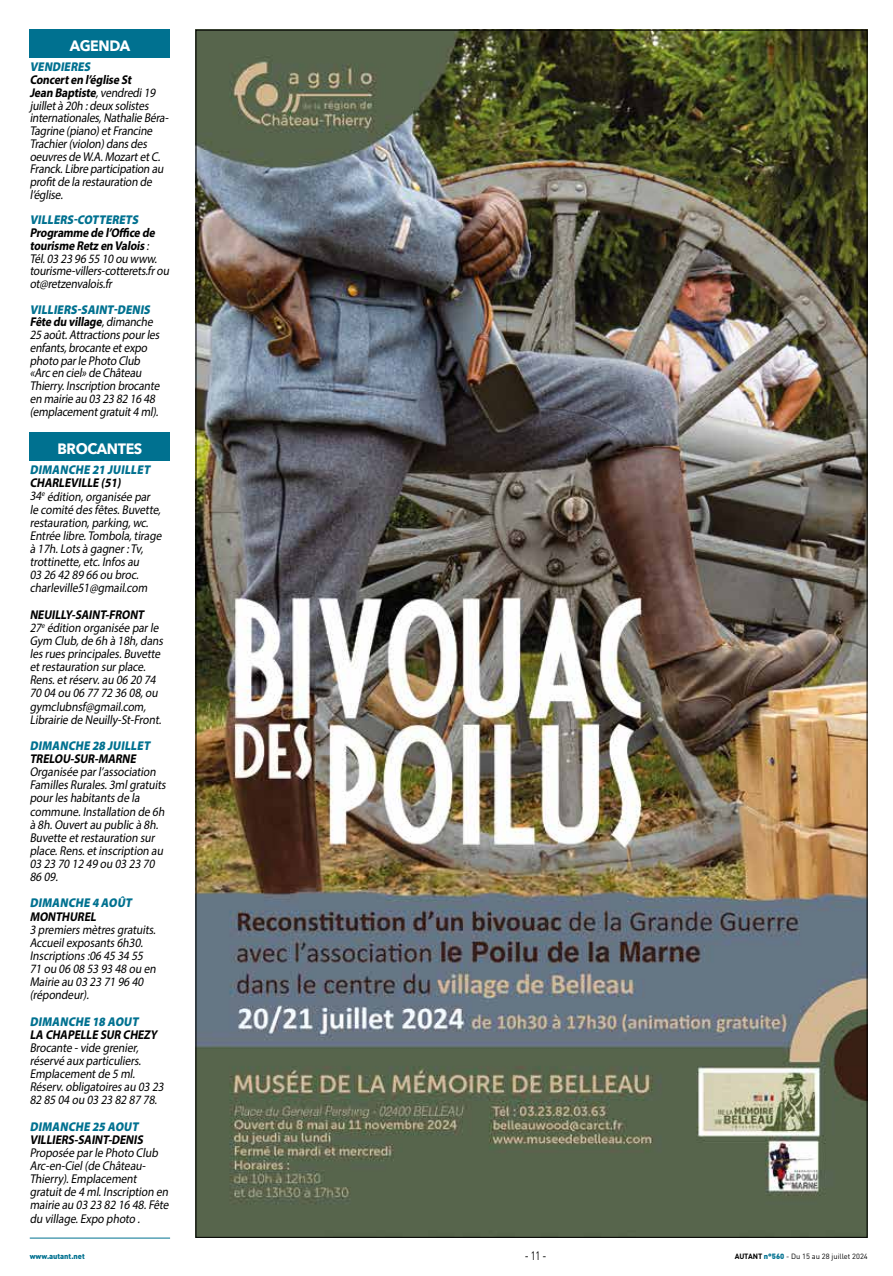
<style>
.page{position:relative;width:893px;height:1276px;background:#fff}
.page>*{position:absolute;margin:0;border:0;box-sizing:border-box;transform-origin:0 0}
.t1{font:700 15px "Avenir Next";letter-spacing:-.025em;color:#fff;scale:.95 1}
.t2{font:italic 12.75px/13px "Myriad Pro";letter-spacing:-.015em;color:#000;scale:.9 1}
.t3{font:italic 900 12.75px "Myriad Pro";color:#007190;scale:.9 1}
.t4{font:italic 700 12.75px "Myriad Pro";color:#000;scale:.9 1}
.t5{font:12px "DIN Pro";color:#000;scale:.78 1}
.t6{font:7.5px "DIN Pro";color:#000}
.t7{font:900 7.5px "DIN Pro";color:#007190}
.s1{font-weight:700}
.s2{font-weight:900;color:#007190}
</style>
<div class="page">
<hr style="left:30px;top:1237px;width:140px;height:1px;background:#007190">
<img style="left:198px;top:32px;width:667px;height:1203px">
<div style="left:30px;top:30px;width:140px;height:28px;background:#007190"></div>
<div style="left:30px;top:433px;width:140px;height:28px;background:#007190"></div>
<p class="t1" style="left:70px;top:33px;width:65px">AGENDA</p>
<p class="t3" style="left:30px;top:58px;width:71px">VENDIERES</p>
<p class="t2" style="left:30px;top:73px;width:158px"><span class="s1">Concerten l’église St<br>Jean Baptiste</span>,vendredi19 juilletà 20h :deux solistes internationales,Nathalie Béra-<br>Tagrine (piano)etFrancine<br>Trachier(violon)dansdes oeuvresde W.A.MozartetC.<br>Franck.Libre participation au profitde la restauration de l’église.</p>
<p class="t3" style="left:30px;top:211px;width:125px">VILLERS-COTTERETS</p>
<p class="t2" style="left:30px;top:226px;width:159px"><span class="s1">Programme de l’Office de tourisme Retz en Valois</span>:<br>Tél.03 23 96 55 10 ou www. tourisme-villers-cotterets.frou ot@retzenvalois.fr</p>
<p class="t2" style="left:30px;top:303px;width:148px"><span class="s2">VILLIERS-SAINT-DENIS<br></span><span class="s1">Fête du village</span>,dimanche<br>25 août.Attractionspourles enfants,brocante etexpo photo parle Photo Club «Arc en ciel»de Château<br>Thierry.Inscription brocante en mairie au 03 23 82 16 48 (emplacementgratuit4 ml).</p>
<p class="t1" style="left:57px;top:436px;width:91px">BROCANTES</p>
<p class="t3" style="left:30px;top:461px;width:138px">DIMANCHE 21 JUILLET</p>
<p class="t2" style="left:30px;top:476px;width:151px"><span class="s1">CHARLEVILLE (51)<br></span>34<sup>e</sup> édition,organisée par le comité desfêtes.Buvette, restauration,parking,wc.<br>Entrée libre.Tombola,tirage à 17h.Lotsà gagner:Tv, trottinette,etc.Infosau<br>03 26 42 89 66 ou broc. charleville51@gmail.com</p>
<p class="t2" style="left:30px;top:607px;width:152px"><span class="s1">NEUILLY-SAINT-FRONT<br></span>27<sup>e</sup> édition organisée parle<br>Gym Club,de 6h à 18h,dans lesruesprincipales.Buvette etrestauration surplace.<br>Rens.etréserv.au 06 20 74<br>70 04 ou 06 77 72 36 08,ou gymclubnsf@gmail.com,<br>Librairie de Neuilly-St-Front.</p>
<p class="t3" style="left:30px;top:737px;width:138px">DIMANCHE 28 JUILLET</p>
<p class="t4" style="left:30px;top:750px;width:122px">TRELOU-SUR-MARNE</p>
<p class="t2" style="left:30px;top:765px;width:155px">Organisée parl’association<br>FamillesRurales.3mlgratuits pourleshabitantsde la commune.Installation de 6h à 8h.Ouvertau public à 8h.<br>Buvette etrestauration sur place.Rens.etinscription au<br>03 23 70 12 49 ou 03 23 70<br>86 09.</p>
<p class="t3" style="left:30px;top:894px;width:118px">DIMANCHE 4 AOÛT</p>
<p class="t4" style="left:30px;top:908px;width:78px">MONTHUREL</p>
<p class="t2" style="left:30px;top:922px;width:144px">3 premiersmètresgratuits.<br>Accueilexposants6h30.<br>Inscriptions:06 45 34 55<br>71 ou 06 08 53 93 48 ou en<br>Mairie au 03 23 71 96 40 (répondeur).</p>
<p class="t3" style="left:30px;top:1012px;width:125px">DIMANCHE 18 AOUT</p>
<p class="t4" style="left:30px;top:1026px;width:146px">LA CHAPELLE SUR CHEZY</p>
<p class="t2" style="left:30px;top:1041px;width:153px">Brocante -vide grenier, réservé aux particuliers.<br>Emplacementde 5 ml.<br>Réserv.obligatoiresau 03 23<br>82 85 04 ou 03 23 82 87 78.</p>
<p class="t3" style="left:30px;top:1118px;width:125px">DIMANCHE 25 AOUT</p>
<p class="t4" style="left:30px;top:1131px;width:130px">VILLIERS-SAINT-DENIS</p>
<p class="t2" style="left:30px;top:1146px;width:159px">Proposée parle Photo Club<br>Arc-en-Ciel(de Château-<br>Thierry).Emplacement gratuitde 4 ml.Inscription en mairie au 03 23 82 16 48.Fête du village.Expo photo .</p>
<p class="t7" style="left:30px;top:1251px;width:57px">www.autant.net</p>
<p class="t5" style="left:525px;top:1247px;width:30px">- 11 -</p>
<p class="t6" style="left:735px;top:1251px;width:135px"><span class="s1">AUTANT</span> <span class="s2">n°560</span> - Du 15 au 28 juillet 2024</p>
</div>
